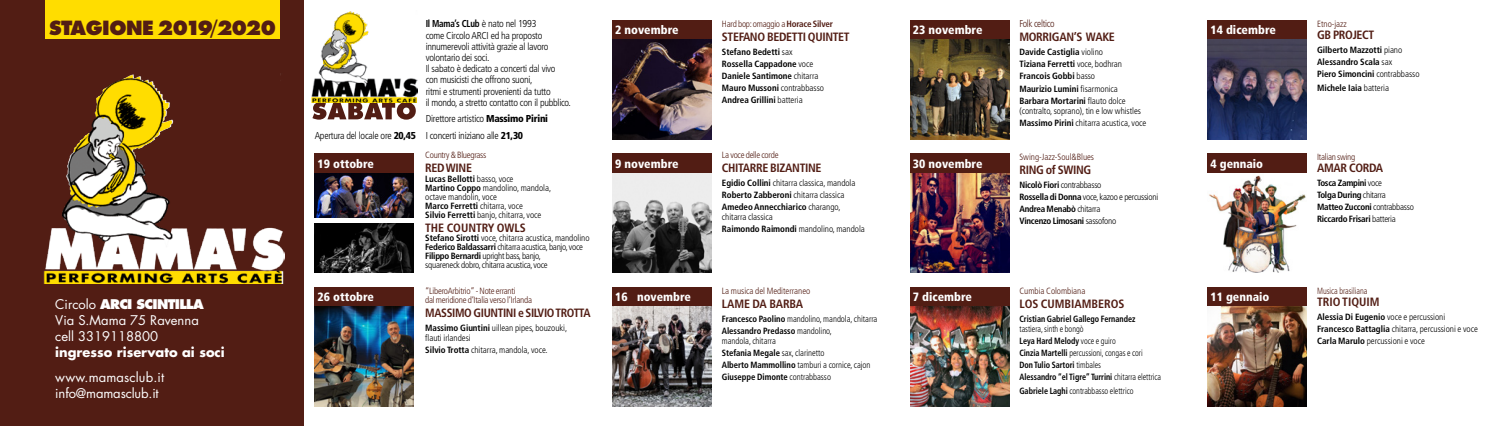
<style>
.page{position:relative;width:1494px;height:426px;background:#fff}
.page>*{position:absolute;margin:0;border:0;box-sizing:border-box;transform-origin:0 0}
.t1{font:800 19px "Futura Std";letter-spacing:-.05em;color:#521d14}
.t2{font:13px/16px "Futura Std";color:#fff}
.t3{font:700 13px "Futura Std";color:#fff}
.t4{font:700 condensed 12px "Frutiger LT Std";letter-spacing:-.03em;color:#521d14}
.t5{font:900 condensed 12px "Frutiger LT Std";color:#fff}
.t6{font:700 condensed 12px "Frutiger LT Std";letter-spacing:-.005em;color:#521d14}
.t7{font:300 condensed 10px/11.2px "Frutiger LT Std";letter-spacing:-.025em;color:#000}
.t8{font:300 condensed 10px "Frutiger LT Std";letter-spacing:-.025em;color:#521d14;scale:.96 1}
.t9{font:300 condensed 9px/12px "Frutiger LT Std";color:#000}
.t10{font:700 condensed 9px/12px "Frutiger LT Std";letter-spacing:-.005em;color:#000}
.t11{font:700 condensed 9px/12px "Frutiger LT Std";letter-spacing:-.03em;color:#000}
.t12{font:300 condensed 9px/12px "Frutiger LT Std";color:#000;scale:.9 1}
.t13{font:300 condensed 9px/12px "Frutiger LT Std";color:#000;scale:.96 1}
.t14{font:300 condensed 9px/9px "Frutiger LT Std";letter-spacing:-.025em;color:#000}
.t15{font:300 condensed 9px/9px "Frutiger LT Std";letter-spacing:-.025em;color:#521d14}
.t16{font:300 condensed 9px "Frutiger LT Std";color:#521d14}
.t17{font:700 condensed 9px "Frutiger LT Std";letter-spacing:-.005em;color:#000;scale:.9 1}
.t18{font:300 condensed 9px "Frutiger LT Std";color:#521d14;scale:.9 1}
.s1{font-weight:800}
.s2{font-weight:700}
.s3{font-stretch:normal}
.s4{font-weight:900}
.s5{font-weight:300}
</style>
<div class="page">
<div style="left:0;top:0;width:303px;height:425px;background:#521d14"></div>
<div style="left:45px;top:0;width:235px;height:38px;background:#fd0"></div>
<div style="left:612px;top:286px;width:99px;height:20px;background:#521d14"></div>
<div style="left:612px;top:153px;width:99px;height:20px;background:#521d14"></div>
<div style="left:612px;top:20px;width:99px;height:20px;background:#521d14"></div>
<div style="left:1208px;top:286px;width:99px;height:20px;background:#521d14"></div>
<div style="left:1208px;top:153px;width:99px;height:20px;background:#521d14"></div>
<div style="left:1208px;top:20px;width:99px;height:20px;background:#521d14"></div>
<div style="left:910px;top:286px;width:99px;height:20px;background:#521d14"></div>
<div style="left:910px;top:153px;width:99px;height:20px;background:#521d14"></div>
<div style="left:910px;top:20px;width:99px;height:20px;background:#521d14"></div>
<div style="left:315px;top:286px;width:99px;height:20px;background:#521d14"></div>
<div style="left:315px;top:153px;width:99px;height:20px;background:#521d14"></div>
<img style="left:612px;top:173px;width:99px;height:99px">
<img style="left:1208px;top:306px;width:99px;height:99px">
<img style="left:1209px;top:175px;width:97px;height:97px">
<img style="left:1208px;top:40px;width:99px;height:99px">
<img style="left:910px;top:306px;width:99px;height:99px">
<img style="left:910px;top:173px;width:99px;height:99px">
<img style="left:612px;top:40px;width:99px;height:99px">
<img style="left:315px;top:306px;width:99px;height:99px">
<img style="left:315px;top:223px;width:99px;height:49px">
<svg style="left:312px;top:102px;width:104px;height:17px"></svg>
<img style="left:311px;top:11px;width:106px;height:91px">
<img style="left:612px;top:306px;width:99px;height:99px">
<img style="left:910px;top:40px;width:99px;height:99px">
<img style="left:43px;top:73px;width:241px;height:210px">
<img style="left:315px;top:173px;width:99px;height:44px">
<h1 class="t1" style="left:49px;top:16px;width:229px">STAGIONE 2019/2020</h1>
<h2 class="t2" style="left:55px;top:296px;width:150px">Circolo <span class="s1">ARCI SCINTILLA<br></span>Via S.Mama 75 Ravenna cell 3319118800</h2>
<h2 class="t3" style="left:55px;top:343px;width:171px">ingresso riservato ai soci</h2>
<h2 class="t2" style="left:55px;top:369px;width:110px">www.mamasclub.it info@mamasclub.it</h2>
<p class="t7" style="left:426px;top:18px;width:147px"><span class="s2">Il Mama’s CLub</span> <span class="s3">è</span> nato nel 1993<br>come Circolo ARCI ed ha proposto innumerevoli attività grazie al lavoro volontario dei soci.<br>Il sabato è dedicato a concerti dal vivo<br>con musicisti che offrono suoni,<br>ritmi e strumenti provenienti da tutto<br>il mondo, a stretto contatto con il pubblico.</p>
<p class="t7" style="left:315px;top:111px;width:235px;line-height:16.4px;text-indent:111px">Direttore artistico <span class="s4">Massimo Pirini<br></span>Apertura del locale ore <span class="s4">20,45</span> I concerti iniziano alle <span class="s4">21,30</span></p>
<h3 class="t5" style="left:317px;top:156px;width:58px">19 ottobre</h3>
<h3 class="t5" style="left:317px;top:289px;width:58px">26 ottobre</h3>
<p class="t15" style="left:425px;top:151px;width:63px">Country &amp; Bluegrass</p>
<h3 class="t4" style="left:425px;top:161px;width:48px">RED WINE</h3>
<p class="t9" style="left:425px;top:174px;width:127px;line-height:9px"><span class="s2">Lucas Bellotti</span> basso, voce<br><span class="s2">Martino Coppo</span> mandolino, mandola, octave mandolin, voce<br><span class="s2">Marco Ferretti</span> chitarra, voce<br><span class="s2">Silvio Ferretti</span> banjo, chitarra, voce</p>
<h3 class="t6" style="left:425px;top:220px;width:102px">THE COUNTRY OWLS</h3>
<p class="t14" style="left:425px;top:233px;width:166px"><span class="s2">Stefano Sirotti</span> voce, chitarra acustica, mandolino <span class="s2">Federico Baldassarri</span> chitarra acustica, banjo, voce <span class="s2">Filippo Bernardi</span> upright bass, banjo,<br>squareneck dobro, chitarra acustica, voce</p>
<p class="t15" style="left:425px;top:286px;width:108px">“LiberoArbitrio” - Note erranti<br>dal meridione d’Italia verso l’Irlanda</p>
<h3 class="t4" style="left:425px;top:305px;width:167px">MASSIMO GIUNTINI e SILVIO TROTTA</h3>
<p class="t9" style="left:425px;top:322px;width:144px;line-height:10px"><span class="s2">Massimo Giuntini</span> uillean pipes, bouzouki, flauti irlandesi</p>
<p class="t9" style="left:425px;top:343px;width:124px"><span class="s2">Silvio Trotta</span> chitarra, mandola, voce.</p>
<h3 class="t5" style="left:615px;top:23px;width:65px">2 novembre</h3>
<h3 class="t5" style="left:615px;top:156px;width:65px">9 novembre</h3>
<h3 class="t5" style="left:615px;top:289px;width:77px">16 novembre</h3>
<p class="t15" style="left:722px;top:19px;width:112px">Hard bop: omaggio a <span class="s2">Horace Silver</span></p>
<h3 class="t4" style="left:722px;top:29px;width:129px">STEFANO BEDETTI QUINTET</h3>
<p class="t10" style="left:722px;top:45px;width:104px">Stefano Bedetti <span class="s5">sax<br></span>Rossella Cappadone <span class="s5">voce<br></span>Daniele Santimone <span class="s5">chitarra<br></span>Mauro Mussoni <span class="s5">contrabbasso<br></span>Andrea Grillini <span class="s5">batteria</span></p>
<p class="t15" style="left:722px;top:150px;width:58px">La voce delle corde</p>
<h3 class="t4" style="left:722px;top:160px;width:101px">CHITARRE BIZANTINE</h3>
<p class="t9" style="left:722px;top:177px;width:135px"><span class="s2">Egidio Collini</span> chitarra classica, mandola<br><span class="s2">Roberto Zabberoni</span> chitarra classica<br><span class="s2">Amedeo Annecchiarico</span> charango,</p>
<p class="t9" style="left:722px;top:211px;width:144px">chitarra classica<br><span class="s2">Raimondo Raimondi</span> mandolino, mandola</p>
<p class="t16" style="left:722px;top:285px;width:90px">La musica del Mediterraneo</p>
<h3 class="t6" style="left:722px;top:296px;width:83px">LAME DA BARBA</h3>
<p class="t13" style="left:722px;top:312px;width:164px"><span class="s2">Francesco Paolino</span> mandolino, mandola, chitarra<br><span class="s2">Alessandro Predasso</span> mandolino,</p>
<p class="t13" style="left:722px;top:334px;width:157px">mandola, chitarra<br><span class="s2">Stefania Megale</span> sax, clarinetto<br><span class="s2">Alberto Mammollino</span> tamburi a cornice, cajon<br><span class="s2">Giuseppe Dimonte</span> contrabbasso</p>
<h3 class="t5" style="left:913px;top:23px;width:71px">23 novembre</h3>
<h3 class="t5" style="left:913px;top:156px;width:71px">30 novembre</h3>
<h3 class="t5" style="left:913px;top:289px;width:61px">7 dicembre</h3>
<p class="t8" style="left:1019px;top:18px;width:38px">Folk celtico</p>
<h3 class="t4" style="left:1019px;top:30px;width:97px">MORRIGAN’S WAKE</h3>
<p class="t10" style="left:1019px;top:46px;width:108px">Davide Castiglia <span class="s5">violino<br></span>Tiziana Ferretti <span class="s5">voce, bodhran<br></span>Francois Gobbi <span class="s5">basso<br></span>Maurizio Lumini <span class="s5">fisarmonica<br></span>Barbara Mortarini <span class="s5">flauto dolce</span></p>
<p class="t9" style="left:1019px;top:104px;width:128px">(contralto, soprano), tin e low whistles<br><span class="s2">Massimo Pirini</span> chitarra acustica, voce</p>
<p class="t16" style="left:1019px;top:152px;width:76px">Swing-Jazz-Soul&amp;Blues</p>
<h3 class="t4" style="left:1019px;top:163px;width:73px">RING of SWING</h3>
<p class="t11" style="left:1019px;top:179px;width:140px">Nicolò Fiori <span class="s5">contrabbasso<br></span>Rossella di Donna <span class="s5">voce, kazoo e percussioni<br></span>Andrea Menabò <span class="s5">chitarra<br></span>Vincenzo Limosani <span class="s5">sassofono</span></p>
<p class="t16" style="left:1019px;top:285px;width:67px">Cumbia Colombiana</p>
<h3 class="t6" style="left:1019px;top:296px;width:107px">LOS CUMBIAMBEROS</h3>
<p class="t17" style="left:1019px;top:313px;width:130px">Cristian Gabriel Gallego Fernandez</p>
<p class="t12" style="left:1019px;top:322px;width:159px">tastiera, sinth e bongò<br><span class="s2">Leya Hard Melody</span> voce e guiro<br><span class="s2">Cinzia Martelli</span> percussioni, congas e cori<br><span class="s2">Don Tulio Sartori</span> timbales<br><span class="s2">Alessandro “el Tigre” Turrini</span> chitarra elettrica</p>
<p class="t12" style="left:1019px;top:384px;width:128px"><span class="s2">Gabriele Laghi</span> contrabbasso elettrico</p>
<h3 class="t5" style="left:1210px;top:23px;width:67px">14 dicembre</h3>
<p class="t16" style="left:1317px;top:18px;width:31px">Etno-jazz</p>
<h3 class="t4" style="left:1317px;top:27px;width:59px">GB PROJECT</h3>
<p class="t10" style="left:1317px;top:43px;width:104px">Gilberto Mazzotti <span class="s5">piano<br></span>Alessandro Scala <span class="s5">sax<br></span>Piero Simoncini <span class="s5">contrabbasso</span></p>
<p class="t10" style="left:1317px;top:81px;width:73px">Michele Iaia <span class="s5">batteria</span></p>
<h3 class="t5" style="left:1210px;top:156px;width:54px">4 gennaio</h3>
<p class="t15" style="left:1317px;top:152px;width:40px">Italian swing</p>
<h3 class="t4" style="left:1317px;top:161px;width:68px">AMAR CORDA</h3>
<p class="t11" style="left:1317px;top:177px;width:98px">Tosca Zampini <span class="s5">voce<br></span>Tolga During <span class="s5">chitarra<br></span>Matteo Zucconi <span class="s5">contrabbasso<br></span>Riccardo Frisari <span class="s5">batteria</span></p>
<h3 class="t5" style="left:1210px;top:289px;width:60px">11 gennaio</h3>
<p class="t18" style="left:1317px;top:286px;width:57px">Musica brasiliana</p>
<h3 class="t6" style="left:1317px;top:295px;width:64px">TRIO TIQUIM</h3>
<p class="t9" style="left:1317px;top:311px;width:162px"><span class="s2">Alessia Di Eugenio</span> voce e percussioni<br><span class="s2">Francesco Battaglia</span> chitarra, percussioni e voce<br><span class="s2">Carla Marulo</span> percussioni e voce</p>
</div>
